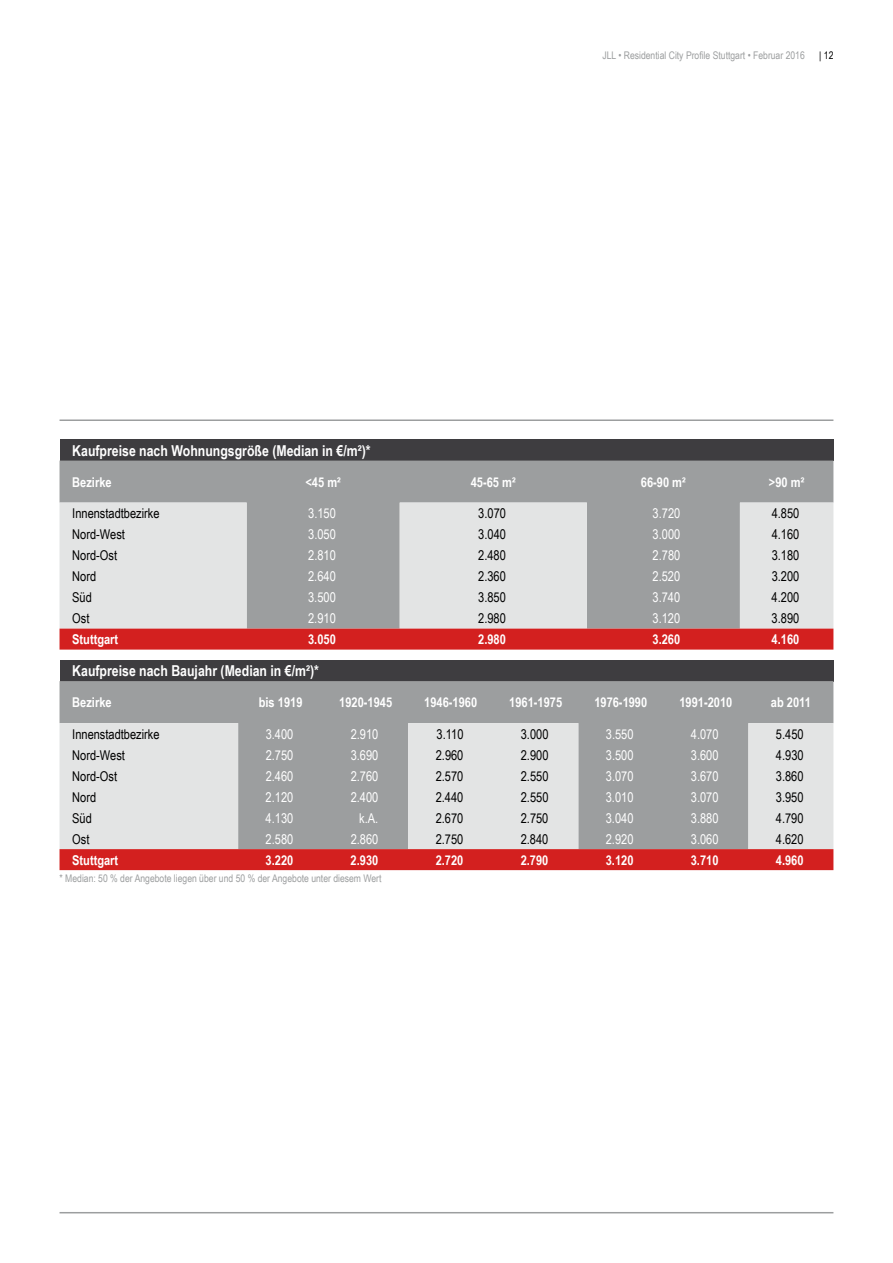
<style>
.page{position:relative;width:893px;height:1263px;background:#fff}
.page>*{position:absolute;margin:0;border:0;box-sizing:border-box;transform-origin:0 0}
.t1{font:700 15px "Arial Narrow";color:#fff}
.t2{font:13.5px "Arial Narrow";color:#000}
.t3{font:13.5px "Arial Narrow";color:#fff}
.t4{font:700 13.5px "Arial Narrow";color:#fff}
.t5{font:10.5px "Arial Narrow";color:#9c9e9f}
.t6{font:10.5px "Arial Narrow";color:#000}
</style>
<div class="page">
<hr style="left:60px;top:1212px;width:773px;height:1px;background:#9c9e9f">
<hr style="left:60px;top:419px;width:773px;height:2px;background:#9c9e9f">
<div style="left:60px;top:440px;width:773px;height:21px;background:#3e3d40"></div>
<div style="left:60px;top:461px;width:773px;height:42px;background:#9c9e9f"></div>
<svg style="left:60px;top:503px;width:773px;height:126px;background:#c7c7c8"></svg>
<div style="left:60px;top:629px;width:773px;height:21px;background:#d3201f"></div>
<div style="left:60px;top:660px;width:773px;height:21px;background:#3e3d40"></div>
<div style="left:60px;top:681px;width:773px;height:42px;background:#9c9e9f"></div>
<svg style="left:60px;top:723px;width:773px;height:126px;background:#c3c5c5"></svg>
<div style="left:60px;top:849px;width:773px;height:21px;background:#d3201f"></div>
<p class="t5" style="left:602px;top:47px;width:204px">JLL • Residential City Profile Stuttgart • Februar 2016</p>
<p class="t6" style="left:819px;top:47px;width:16px">| 12</p>
<p class="t1" style="left:72px;top:439px;width:300px">Kaufpreise nach Wohnungsgröße (Median in €/m²)*</p>
<p class="t4" style="left:72px;top:471px;width:41px">Bezirke</p>
<p class="t4" style="left:305px;top:471px;width:37px">&lt;45 m²</p>
<p class="t4" style="left:471px;top:471px;width:46px">45-65 m²</p>
<p class="t4" style="left:641px;top:471px;width:46px">66-90 m²</p>
<p class="t4" style="left:769px;top:471px;width:37px">&gt;90 m²</p>
<p class="t2" style="left:72px;top:503px;width:89px">Innenstadtbezirke</p>
<p class="t3" style="left:308px;top:503px;width:29px">3.150</p>
<p class="t2" style="left:478px;top:503px;width:29px">3.070</p>
<p class="t3" style="left:653px;top:503px;width:29px">3.720</p>
<p class="t2" style="left:772px;top:503px;width:29px">4.850</p>
<p class="t2" style="left:72px;top:524px;width:54px">Nord-West</p>
<p class="t3" style="left:308px;top:524px;width:29px">3.050</p>
<p class="t2" style="left:478px;top:524px;width:29px">3.040</p>
<p class="t3" style="left:653px;top:524px;width:29px">3.000</p>
<p class="t2" style="left:772px;top:524px;width:29px">4.160</p>
<p class="t2" style="left:72px;top:545px;width:46px">Nord-Ost</p>
<p class="t3" style="left:308px;top:545px;width:29px">2.810</p>
<p class="t2" style="left:478px;top:545px;width:29px">2.480</p>
<p class="t3" style="left:653px;top:545px;width:29px">2.780</p>
<p class="t2" style="left:772px;top:545px;width:29px">3.180</p>
<p class="t2" style="left:72px;top:566px;width:25px">Nord</p>
<p class="t3" style="left:308px;top:566px;width:29px">2.640</p>
<p class="t2" style="left:478px;top:566px;width:29px">2.360</p>
<p class="t3" style="left:653px;top:566px;width:29px">2.520</p>
<p class="t2" style="left:772px;top:566px;width:29px">3.200</p>
<p class="t2" style="left:72px;top:587px;width:21px">Süd</p>
<p class="t3" style="left:308px;top:587px;width:29px">3.500</p>
<p class="t2" style="left:478px;top:587px;width:29px">3.850</p>
<p class="t3" style="left:653px;top:587px;width:29px">3.740</p>
<p class="t2" style="left:772px;top:587px;width:29px">4.200</p>
<p class="t2" style="left:72px;top:608px;width:19px">Ost</p>
<p class="t3" style="left:308px;top:608px;width:29px">2.910</p>
<p class="t2" style="left:478px;top:608px;width:29px">2.980</p>
<p class="t3" style="left:653px;top:608px;width:29px">3.120</p>
<p class="t2" style="left:772px;top:608px;width:29px">3.890</p>
<p class="t4" style="left:72px;top:629px;width:48px">Stuttgart</p>
<p class="t4" style="left:308px;top:629px;width:29px">3.050</p>
<p class="t4" style="left:478px;top:629px;width:29px">2.980</p>
<p class="t4" style="left:652px;top:629px;width:29px">3.260</p>
<p class="t4" style="left:772px;top:629px;width:29px">4.160</p>
<p class="t1" style="left:72px;top:659px;width:248px">Kaufpreise nach Baujahr (Median in €/m²)*</p>
<p class="t4" style="left:72px;top:692px;width:41px">Bezirke</p>
<p class="t4" style="left:259px;top:692px;width:45px">bis 1919</p>
<p class="t4" style="left:339px;top:692px;width:54px">1920-1945</p>
<p class="t4" style="left:424px;top:692px;width:54px">1946-1960</p>
<p class="t4" style="left:509px;top:692px;width:54px">1961-1975</p>
<p class="t4" style="left:594px;top:692px;width:54px">1976-1990</p>
<p class="t4" style="left:679px;top:692px;width:54px">1991-2010</p>
<p class="t4" style="left:771px;top:692px;width:42px">ab 2011</p>
<p class="t2" style="left:72px;top:724px;width:89px">Innenstadtbezirke</p>
<p class="t3" style="left:266px;top:724px;width:29px">3.400</p>
<p class="t3" style="left:351px;top:724px;width:29px">2.910</p>
<p class="t2" style="left:437px;top:724px;width:28px">3.110</p>
<p class="t2" style="left:521px;top:724px;width:29px">3.000</p>
<p class="t3" style="left:606px;top:724px;width:29px">3.550</p>
<p class="t3" style="left:691px;top:724px;width:29px">4.070</p>
<p class="t2" style="left:776px;top:724px;width:29px">5.450</p>
<p class="t2" style="left:72px;top:745px;width:54px">Nord-West</p>
<p class="t3" style="left:266px;top:745px;width:29px">2.750</p>
<p class="t3" style="left:351px;top:745px;width:29px">3.690</p>
<p class="t2" style="left:436px;top:745px;width:29px">2.960</p>
<p class="t2" style="left:521px;top:745px;width:29px">2.900</p>
<p class="t3" style="left:606px;top:745px;width:29px">3.500</p>
<p class="t3" style="left:691px;top:745px;width:29px">3.600</p>
<p class="t2" style="left:776px;top:745px;width:29px">4.930</p>
<p class="t2" style="left:72px;top:766px;width:46px">Nord-Ost</p>
<p class="t3" style="left:266px;top:766px;width:29px">2.460</p>
<p class="t3" style="left:351px;top:766px;width:29px">2.760</p>
<p class="t2" style="left:436px;top:766px;width:29px">2.570</p>
<p class="t2" style="left:521px;top:766px;width:29px">2.550</p>
<p class="t3" style="left:606px;top:766px;width:29px">3.070</p>
<p class="t3" style="left:691px;top:766px;width:29px">3.670</p>
<p class="t2" style="left:776px;top:766px;width:29px">3.860</p>
<p class="t2" style="left:72px;top:787px;width:25px">Nord</p>
<p class="t3" style="left:266px;top:787px;width:29px">2.120</p>
<p class="t3" style="left:351px;top:787px;width:29px">2.400</p>
<p class="t2" style="left:436px;top:787px;width:29px">2.440</p>
<p class="t2" style="left:521px;top:787px;width:29px">2.550</p>
<p class="t3" style="left:606px;top:787px;width:29px">3.010</p>
<p class="t3" style="left:691px;top:787px;width:29px">3.070</p>
<p class="t2" style="left:776px;top:787px;width:29px">3.950</p>
<p class="t2" style="left:72px;top:808px;width:21px">Süd</p>
<p class="t3" style="left:266px;top:808px;width:29px">4.130</p>
<p class="t3" style="left:359px;top:808px;width:21px">k.A.</p>
<p class="t2" style="left:436px;top:808px;width:29px">2.670</p>
<p class="t2" style="left:521px;top:808px;width:29px">2.750</p>
<p class="t3" style="left:606px;top:808px;width:29px">3.040</p>
<p class="t3" style="left:691px;top:808px;width:29px">3.880</p>
<p class="t2" style="left:776px;top:808px;width:29px">4.790</p>
<p class="t2" style="left:72px;top:829px;width:19px">Ost</p>
<p class="t3" style="left:266px;top:829px;width:29px">2.580</p>
<p class="t3" style="left:351px;top:829px;width:29px">2.860</p>
<p class="t2" style="left:436px;top:829px;width:29px">2.750</p>
<p class="t2" style="left:521px;top:829px;width:29px">2.840</p>
<p class="t3" style="left:606px;top:829px;width:29px">2.920</p>
<p class="t3" style="left:691px;top:829px;width:29px">3.060</p>
<p class="t2" style="left:776px;top:829px;width:29px">4.620</p>
<p class="t4" style="left:72px;top:849px;width:48px">Stuttgart</p>
<p class="t4" style="left:266px;top:849px;width:29px">3.220</p>
<p class="t4" style="left:351px;top:849px;width:29px">2.930</p>
<p class="t4" style="left:436px;top:849px;width:29px">2.720</p>
<p class="t4" style="left:521px;top:849px;width:29px">2.790</p>
<p class="t4" style="left:606px;top:849px;width:29px">3.120</p>
<p class="t4" style="left:691px;top:849px;width:29px">3.710</p>
<p class="t4" style="left:776px;top:849px;width:29px">4.960</p>
<p class="t5" style="left:60px;top:871px;width:324px">* Median: 50 % der Angebote liegen über und 50 % der Angebote unter diesem Wert</p>
</div>
